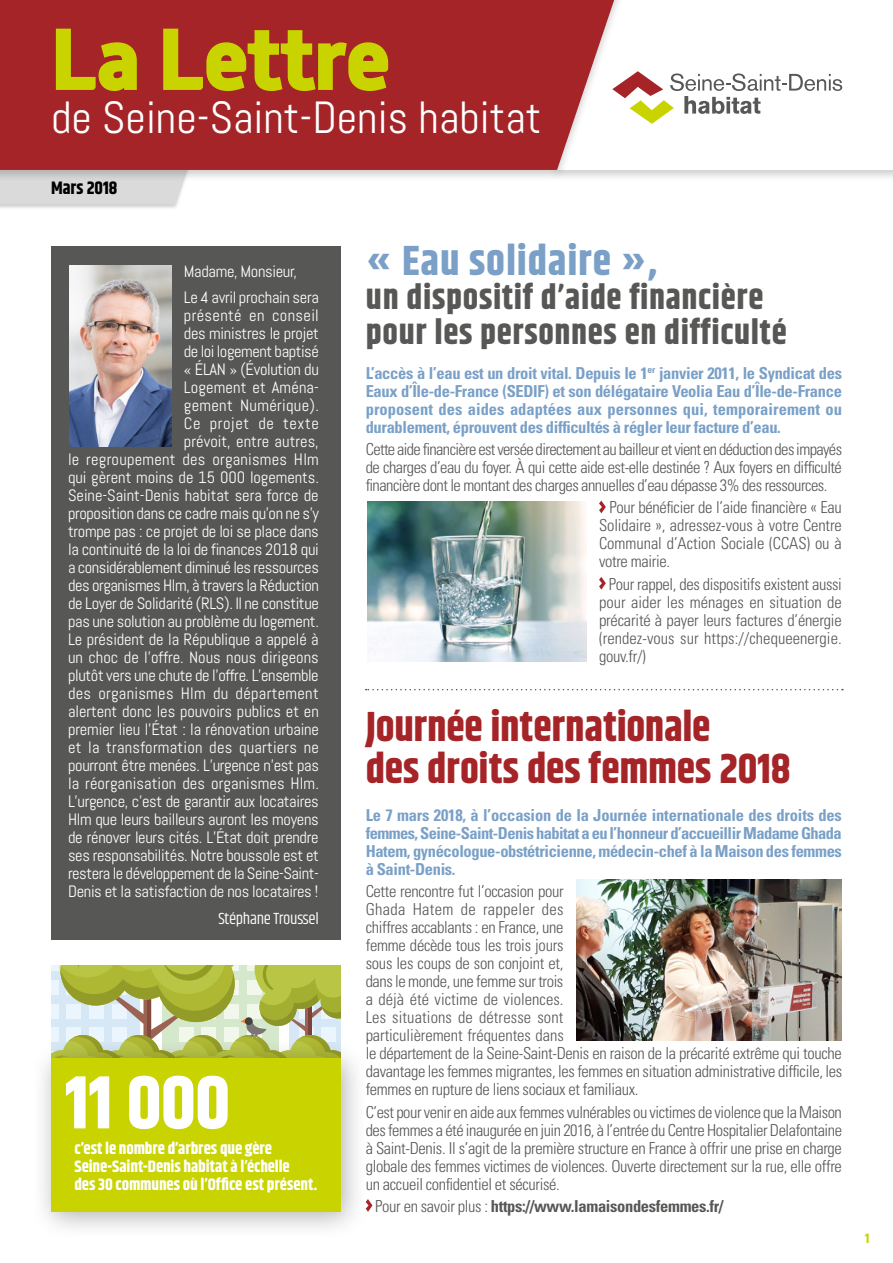
<style>
.page{position:relative;width:893px;height:1263px;background:#fff}
.page>*{position:absolute;margin:0;border:0;box-sizing:border-box;transform-origin:0 0}
.t1{font:700 83.55px "Alwyn New";color:#c8d300}
.t2{font:700 75px "Khand";color:#fff}
.t3{font:45px "Abel";color:#fff}
.t4{font:700 42px/42px "Khand";letter-spacing:-.005em;color:#a52428}
.t5{font:700 42px "Khand";letter-spacing:.02em;color:#7aa0c7}
.t6{font:700 34.5px/34.5px "Khand";letter-spacing:.02em;color:#575756}
.t7{font:700 18px "Khand";color:#000}
.t8{font:300 condensed 16.5px/18px "Univers";letter-spacing:-.02em;color:#575756;text-align:justify}
.t9{font:16.5px/18px "Abel";letter-spacing:-.02em;color:#fff}
.t10{font:700 condensed 16.5px/18px "Univers";letter-spacing:-.02em;color:#7aa0c7;text-align:justify}
.t11{font:700 16.5px/18px "Khand";letter-spacing:-.005em;color:#fff}
.t12{font:700 condensed 16.5px "Univers";letter-spacing:-.02em;color:#575756}
.t13{font:16.5px "Khand";letter-spacing:-.02em;color:#fff}
.t14{font:700 condensed 13.5px "Univers";color:#c8d300}
.s1{font-weight:300}
</style>
<div class="page">
<svg style="left:51px;top:965px;width:289px;height:74px"></svg>
<div style="left:245px;top:1017px;width:8px;height:8px;background:#45413f;border-radius:50%"></div>
<div style="left:0;top:101px;width:212px;height:109px;background:#000;opacity:.2"></div>
<svg style="left:0;top:182px;width:209px;height:22px"></svg>
<div style="left:548px;top:0;width:345px;height:182px;background:#000;opacity:.2"></div>
<div style="left:557px;top:0;width:336px;height:170px;background:#fff"></div>
<div style="left:0;top:0;width:637px;height:182px;background:#000;opacity:.2"></div>
<div style="left:0;top:0;width:614px;height:170px;background:#a52428"></div>
<svg style="left:54px;top:27px;width:84px;height:66px"></svg>
<svg style="left:162px;top:27px;width:228px;height:66px"></svg>
<div style="left:51px;top:247px;width:289px;height:693px;background:#575756"></div>
<img style="left:69px;top:266px;width:102px;height:180px">
<svg style="left:612px;top:71px;width:230px;height:53px"></svg>
<svg style="left:366px;top:689px;width:477px;height:1px"></svg>
<div style="left:31px;top:1039px;width:337px;height:201px;background:#000;opacity:.3"></div>
<div style="left:51px;top:1059px;width:289px;height:153px;background:#c8d300"></div>
<svg style="left:599px;top:501px;width:7px;height:12px"></svg>
<svg style="left:599px;top:577px;width:7px;height:13px"></svg>
<img style="left:367px;top:502px;width:219px;height:160px">
<svg style="left:366px;top:1199px;width:6px;height:13px"></svg>
<img style="left:576px;top:879px;width:266px;height:162px">
<h1 class="t1" style="left:51px;top:11px;width:341px">La Lettre</h1>
<h3 class="t3" style="left:51px;top:88px;width:492px">de Seine-Saint-Denis habitat</h3>
<p class="t7" style="left:51px;top:176px;width:68px">Mars 2018</p>
<p class="t9" style="left:184px;top:258px;width:136px;line-height:26.5px">Madame, Monsieur,<br>Le 4 avril prochain sera</p>
<p class="t9" style="left:68px;top:306px;width:253px;text-align:right">présenté en conseil<br>des ministres le projet<br>de loi logement baptisé<br>« ÉLAN » (Évolution du<br>Logement et Aména-<br>gement Numérique).<br>Ce projet de texte<br>prévoit, entre autres,<br>le regroupement des organismes Hlm qui gèrent moins de 15 000 logements.<br>Seine-Saint-Denis habitat sera force de proposition dans ce cadre mais qu’on ne s’y trompe pas : ce projet de loi se place dans la continuité de la loi de finances 2018 qui a considérablement diminué les ressources des organismes Hlm, à travers la Réduction de Loyer de Solidarité (RLS). Il ne constitue pas une solution au problème du logement.<br>Le président de la République a appelé à un choc de l’offre. Nous nous dirigeons plutôt vers une chute de l’offre. L’ensemble des organismes Hlm du département alertent donc les pouvoirs publics et en premier lieu l’État : la rénovation urbaine et la transformation des quartiers ne pourront être menées. L’urgence n’est pas la réorganisation des organismes Hlm.<br>L’urgence, c’est de garantir aux locataires Hlm que leurs bailleurs auront les moyens de rénover leurs cités. L’État doit prendre ses responsabilités. Notre boussole est et restera le développement de la Seine-Saint-Denis et la satisfaction de nos locataires !</p>
<p class="t13" style="left:218px;top:908px;width:102px">Stéphane Troussel</p>
<h2 class="t2" style="left:65px;top:1049px;width:167px">11 000</h2>
<p class="t11" style="left:74px;top:1140px;width:245px">c’est le nombre d’arbres que gère<br>Seine-Saint-Denis habitat à l’échelle<br>des 30 communes où l’Office est présent.</p>
<h3 class="t5" style="left:366px;top:231px;width:293px">« Eau solidaire »,</h3>
<h3 class="t6" style="left:366px;top:282px;width:422px">un dispositif d’aide financière pour les personnes en difficulté</h3>
<p class="t10" style="left:366px;top:364px;width:478px">L’accès à l’eau est un droit vital. Depuis le 1<sup>er</sup> janvier 2011, le Syndicat des Eaux d’Île-de-France (SEDIF) et son délégataire Veolia Eau d’Île-de-France proposent des aides adaptées aux personnes qui, temporairement ou durablement, éprouvent des difficultés à régler leur facture d’eau.</p>
<p class="t8" style="left:366px;top:440px;width:478px">Cette aide financière est versée directement au bailleur et vient en déduction des impayés de charges d’eau du foyer. À qui cette aide est-elle destinée ? Aux foyers en difficulté financière dont le montant des charges annuelles d’eau dépasse 3% des ressources.</p>
<p class="t8" style="left:599px;top:498px;width:244px;text-indent:10px">Pour bénéficier de l’aide financière « Eau Solidaire », adressez-vous à votre Centre Communal d’Action Sociale (CCAS) ou à votre mairie.</p>
<p class="t8" style="left:599px;top:575px;width:244px;text-indent:10px">Pour rappel, des dispositifs existent aussi pour aider les ménages en situation de précarité à payer leurs factures d’énergie (rendez-vous sur https://chequeenergie. gouv.fr/)</p>
<h3 class="t4" style="left:366px;top:708px;width:426px">Journée internationale<br>des droits des femmes 2018</h3>
<p class="t10" style="left:366px;top:806px;width:478px">Le 7 mars 2018, à l’occasion de la Journée internationale des droits des femmes, Seine-Saint-Denis habitat a eu l’honneur d’accueillir Madame Ghada Hatem, gynécologue-obstétricienne, médecin-chef à la Maison des femmes à Saint-Denis.</p>
<p class="t8" style="left:366px;top:882px;width:478px;text-align:left">Cette rencontre fut l’occasion pour<br>Ghada Hatem de rappeler des<br>chiffres accablants : en France, une<br>femme décède tous les trois jours<br>sous les coups de son conjoint et,<br>dans le monde, une femme sur trois<br>a déjà été victime de violences.<br>Les situations de détresse sont<br>particulièrement fréquentes dans<br>le département de la Seine-Saint-Denis en raison de la précarité extrême qui touche davantage les femmes migrantes, les femmes en situation administrative difficile, les femmes en rupture de liens sociaux et familiaux.</p>
<p class="t8" style="left:366px;top:1103px;width:478px">C’est pour venir en aide aux femmes vulnérables ou victimes de violence que la Maison des femmes a été inaugurée en juin 2016, à l’entrée du Centre Hospitalier Delafontaine à Saint-Denis. Il s’agit de la première structure en France à offrir une prise en charge globale des femmes victimes de violences. Ouverte directement sur la rue, elle offre un accueil confidentiel et sécurisé.</p>
<p class="t12" style="left:375px;top:1196px;width:350px"><span class="s1">Pour en savoir plus :</span> https://www.lamaisondesfemmes.fr/</p>
<p class="t14" style="left:864px;top:1230px;width:7px">1</p>
</div>
